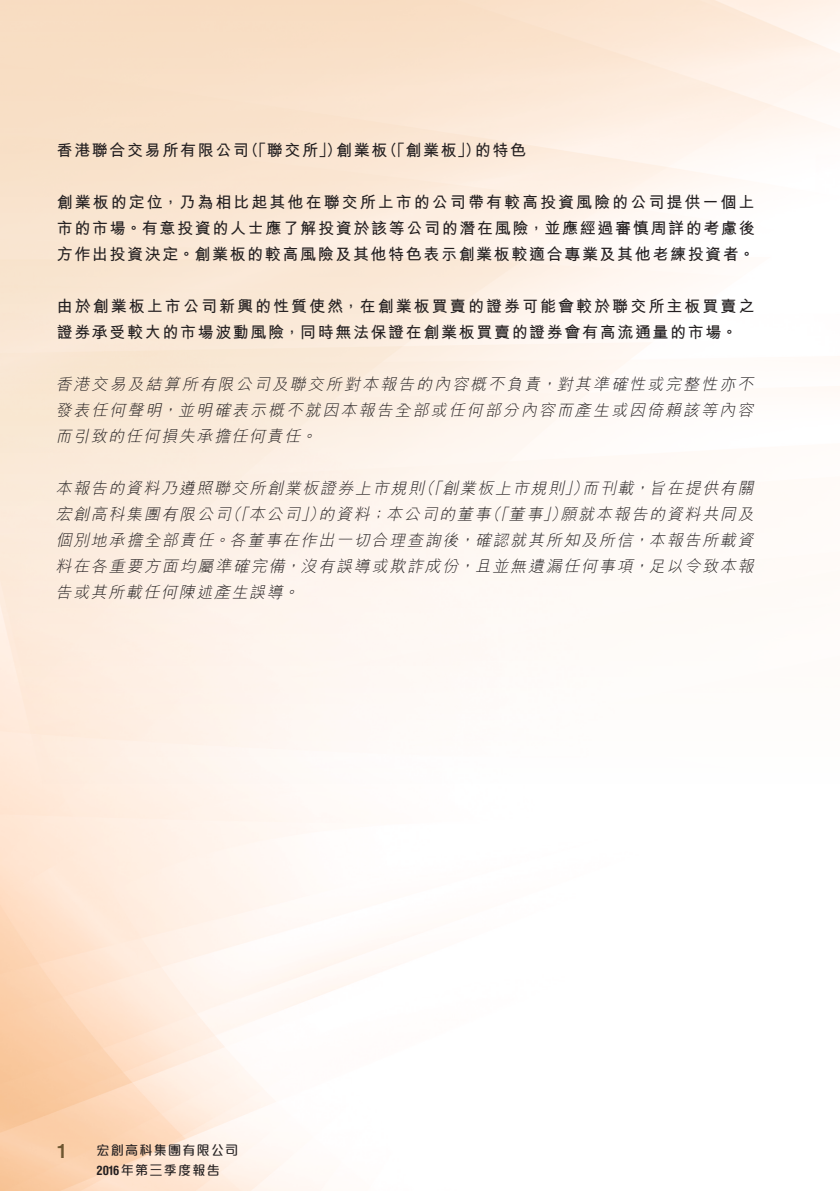
<style>
.page{position:relative;width:840px;height:1191px;background:#fff}
.page>*{position:absolute;margin:0;border:0;box-sizing:border-box;transform-origin:0 0}
.t1{font:500 20px "Helvetica Neue LT Std";color:#6e5630}
._00_Body_Text{font:italic 300 16px/26px "M Hei HK";color:#231f20}
._00_Body_Text-2{font:700 16px/26px "M Hei HK";letter-spacing:.1em;color:#231f20;text-align:justify}
._00_Body_Text-3{font:700 16px/26px "M Hei HK";letter-spacing:.125em;color:#231f20}
.t2{font:500 13px/19.8px "M Elle HK";letter-spacing:.1em;color:#231f20}
.s1{font-family:"Helvetica Rounded LT Std";font-weight:700;font-stretch:condensed}
</style>
<div class="page">
<p class="_00_Body_Text-2" style="left:57px;top:136px;width:194px">香港聯合交易所有限公司</p>
<p class="_00_Body_Text-2" style="left:57px;top:188px;width:699px">創業板的定位，乃為相比起其他在聯交所上市的公司帶有較高投資風險的公司提供一個上市的市場。有意投資的人士應了解投資於該等公司的潛在風險，並應經過審慎周詳的考慮後方作出投資決定。創業板的較高風險及其他特色表示創業板較適合專業及其他老練投資者。</p>
<p class="_00_Body_Text-3" style="left:57px;top:292px;width:699px">由於創業板上市公司新興的性質使然，在創業板買賣的證券可能會較於聯交所主板買賣之證券承受較大的市場波動風險，同時無法保證在創業板買賣的證券會有高流通量的市場。</p>
<p class="_00_Body_Text" style="left:556px;top:371px;width:201px">對其準確性或完整性亦不</p>
<p class="_00_Body_Text-2" style="left:243px;top:136px;width:101px">（「聯交所」）</p>
<p class="_00_Body_Text-2" style="left:336px;top:136px;width:53px">創業板</p>
<p class="_00_Body_Text-2" style="left:381px;top:136px;width:101px">（「創業板」）</p>
<p class="_00_Body_Text-2" style="left:474px;top:136px;width:53px">的特色</p>
<p class="_00_Body_Text" style="left:178px;top:371px;width:579px;text-indent:-123px">香港交易及結算所有限公司及聯交所對本報告的內容概不負責<br>並明確表示概不就因本報告全部或任何部分內容而產生或因倚賴該等內容</p>
<p class="_00_Body_Text" style="left:540px;top:371px;width:21px">，</p>
<p class="_00_Body_Text" style="left:55px;top:397px;width:111px">發表任何聲明</p>
<p class="_00_Body_Text" style="left:161px;top:397px;width:21px">，</p>
<p class="_00_Body_Text" style="left:55px;top:423px;width:250px">而引致的任何損失承擔任何責任</p>
<p class="_00_Body_Text" style="left:300px;top:423px;width:21px">。</p>
<p class="_00_Body_Text" style="left:418px;top:475px;width:29px">（「</p>
<p class="_00_Body_Text" style="left:563px;top:475px;width:29px">」）</p>
<p class="_00_Body_Text" style="left:55px;top:475px;width:373px">本報告的資料乃遵照聯交所創業板證券上市規則</p>
<p class="_00_Body_Text" style="left:442px;top:475px;width:127px">創業板上市規則</p>
<p class="_00_Body_Text" style="left:649px;top:475px;width:109px">旨在提供有關</p>
<p class="_00_Body_Text" style="left:581px;top:475px;width:56px">而刊載</p>
<p class="_00_Body_Text" style="left:633px;top:475px;width:21px">，</p>
<p class="_00_Body_Text" style="left:55px;top:501px;width:180px">宏創高科集團有限公司</p>
<p class="_00_Body_Text" style="left:225px;top:501px;width:29px">（「</p>
<p class="_00_Body_Text" style="left:300px;top:501px;width:29px">」）</p>
<p class="_00_Body_Text" style="left:484px;top:501px;width:29px">（「</p>
<p class="_00_Body_Text" style="left:542px;top:501px;width:29px">」）</p>
<p class="_00_Body_Text" style="left:560px;top:501px;width:198px">願就本報告的資料共同及</p>
<p class="_00_Body_Text" style="left:318px;top:501px;width:56px">的資料</p>
<p class="_00_Body_Text" style="left:249px;top:501px;width:56px">本公司</p>
<p class="_00_Body_Text" style="left:386px;top:501px;width:109px">本公司的董事</p>
<p class="_00_Body_Text" style="left:508px;top:501px;width:39px">董事</p>
<p class="_00_Body_Text" style="left:369px;top:501px;width:21px">；</p>
<p class="_00_Body_Text" style="left:55px;top:527px;width:163px">個別地承擔全部責任</p>
<p class="_00_Body_Text" style="left:229px;top:527px;width:234px">各董事在作出一切合理查詢後</p>
<p class="_00_Body_Text" style="left:648px;top:527px;width:110px">本報告所載資</p>
<p class="_00_Body_Text" style="left:474px;top:527px;width:163px">確認就其所知及所信</p>
<p class="_00_Body_Text" style="left:213px;top:527px;width:21px">。</p>
<p class="_00_Body_Text" style="left:458px;top:527px;width:21px">，</p>
<p class="_00_Body_Text" style="left:632px;top:527px;width:21px">，</p>
<p class="_00_Body_Text" style="left:648px;top:553px;width:110px">足以令致本報</p>
<p class="_00_Body_Text" style="left:283px;top:553px;width:21px;text-indent:-227px">料在各重要方面均屬準確完備。</p>
<p class="_00_Body_Text" style="left:474px;top:553px;width:163px">且並無遺漏任何事項</p>
<p class="_00_Body_Text" style="left:300px;top:553px;width:163px">沒有誤導或欺詐成份</p>
<p class="_00_Body_Text" style="left:284px;top:553px;width:21px">，</p>
<p class="_00_Body_Text" style="left:458px;top:553px;width:21px">，</p>
<p class="_00_Body_Text" style="left:632px;top:553px;width:21px">，</p>
<p class="_00_Body_Text" style="left:55px;top:579px;width:232px">告或其所載任何陳述產生誤導</p>
<p class="t1" style="left:57px;top:1138px;width:13px">1</p>
<p class="t2" style="left:96px;top:1140px;width:143px">宏創高科集團有限公司<br><span class="s1">2016</span>年第三季度報告</p>
</div>
